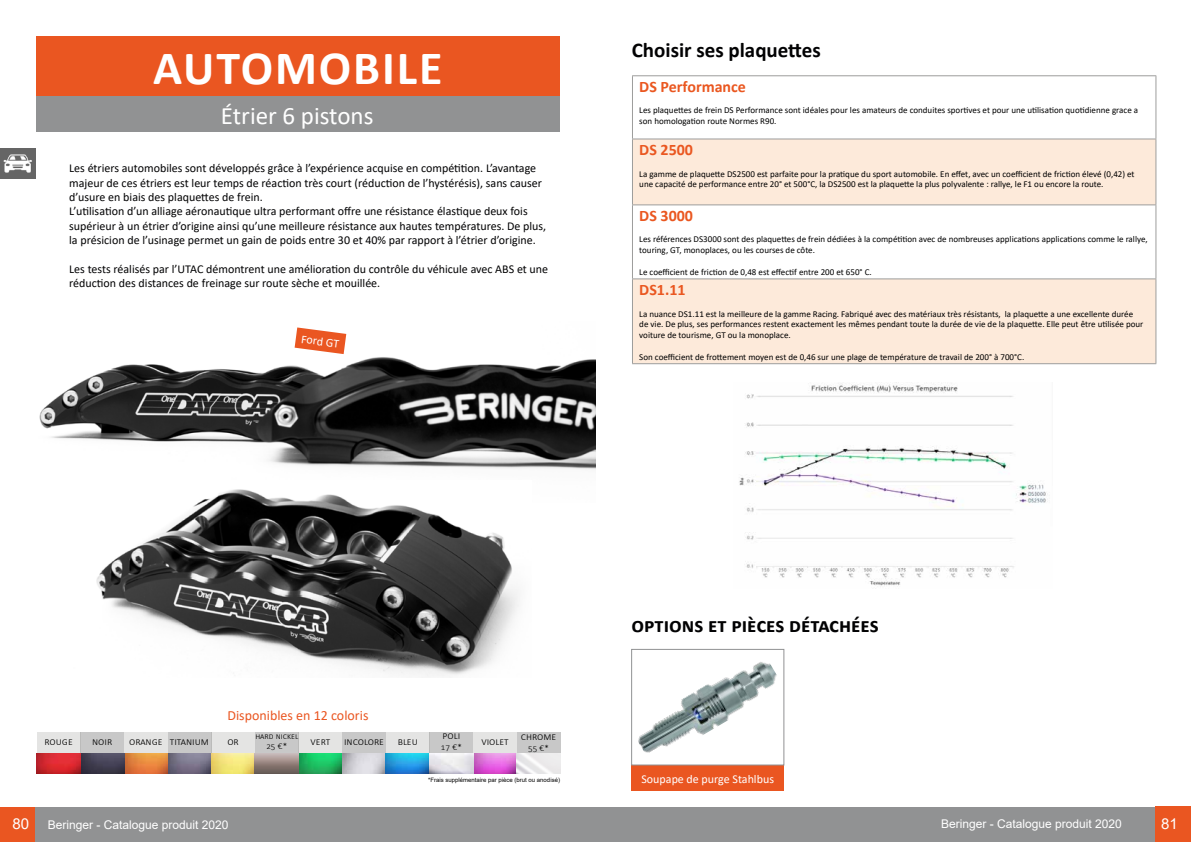
<style>
.page{position:relative;width:1191px;height:842px;background:#fff}
.page>*{position:absolute;margin:0;border:0;box-sizing:border-box;transform-origin:0 0}
.t1{font:700 48px "Calibri";letter-spacing:.04em;color:#fff}
.t2{font:25px "Calibri";color:#fff}
.t3{font:700 21px "Calibri";color:#020203}
.t4{font:700 16px "Calibri";color:#ea5720}
.t5{font:15px "Arial";color:#fff}
.t6{font:14px "Calibri";color:#ea5621}
.t7{font:12px/14.4px "Calibri";color:#020203}
.t8{font:12px "Arial";color:#fff}
.t9{font:12px "Calibri";color:#fff}
.t10{font:300 11px "Calibri";color:#000}
.t11{font:9px/10.8px "Calibri";color:#000}
.t12{font:300 9px/10.8px "Calibri";color:#000;text-align:center}
.t13{font:6px "Arial";color:#000}
.s1{font-size:15px}
</style>
<div class="page">
<div style="left:595px;top:807px;width:560px;height:35px;background:#919293"></div>
<div style="left:35px;top:807px;width:560px;height:35px;background:#919293"></div>
<div style="left:0;top:807px;width:35px;height:35px;background:#ea5621"></div>
<div style="left:1155px;top:806px;width:36px;height:36px;background:#ea5621"></div>
<div style="left:473px;top:732px;width:44px;height:21px;background:#e4e4e3"></div>
<div style="left:517px;top:732px;width:43px;height:21px;background:#c8c8c8"></div>
<div style="left:386px;top:732px;width:43px;height:21px;background:#e4e4e3"></div>
<div style="left:429px;top:732px;width:44px;height:21px;background:#c8c8c8"></div>
<div style="left:342px;top:732px;width:44px;height:21px;background:#c8c8c8"></div>
<div style="left:299px;top:732px;width:43px;height:21px;background:#e4e4e3"></div>
<div style="left:255px;top:732px;width:44px;height:21px;background:#c8c8c8"></div>
<div style="left:211px;top:732px;width:44px;height:21px;background:#e4e4e3"></div>
<div style="left:124px;top:732px;width:44px;height:21px;background:#e4e4e3"></div>
<div style="left:168px;top:732px;width:43px;height:21px;background:#c8c8c8"></div>
<div style="left:37px;top:732px;width:43px;height:21px;background:#e4e4e3"></div>
<div style="left:80px;top:732px;width:44px;height:21px;background:#c8c8c8"></div>
<img style="left:473px;top:753px;width:44px;height:20px">
<svg style="left:168px;top:753px;width:43px;height:20px"></svg>
<svg style="left:124px;top:753px;width:44px;height:20px"></svg>
<svg style="left:517px;top:753px;width:43px;height:20px"></svg>
<svg style="left:298px;top:753px;width:44px;height:20px"></svg>
<svg style="left:80px;top:753px;width:44px;height:20px"></svg>
<svg style="left:342px;top:753px;width:44px;height:20px"></svg>
<svg style="left:37px;top:753px;width:43px;height:20px"></svg>
<svg style="left:211px;top:753px;width:44px;height:20px"></svg>
<svg style="left:386px;top:753px;width:43px;height:20px"></svg>
<div style="left:255px;top:753px;width:43px;height:20px;background:linear-gradient(to bottom,#ccb7b5,#695b55)"></div>
<svg style="left:429px;top:753px;width:44px;height:20px"></svg>
<div style="left:0;top:149px;width:36px;height:30px;background:#656565"></div>
<img style="left:3px;top:154px;width:29px;height:19px">
<div style="left:36px;top:36px;width:523px;height:60px;background:#ea5621"></div>
<div style="left:36px;top:96px;width:523px;height:36px;background:#919293"></div>
<img style="left:39px;top:334px;width:556px;height:136px">
<svg style="left:295px;top:327px;width:51px;height:27px"></svg>
<img style="left:96px;top:489px;width:423px;height:188px">
<svg style="left:633px;top:140px;width:522px;height:223px;fill:#fdeada"></svg>
<hr style="left:632px;top:75px;width:524px;height:1px;background:#9d9d9c">
<hr style="left:632px;top:76px;width:1px;height:63px;background:#9d9d9c">
<hr style="left:1155px;top:76px;width:1px;height:63px;background:#9d9d9c">
<hr style="left:632px;top:139px;width:524px;height:1px;background:#9d9d9c">
<hr style="left:632px;top:139px;width:1px;height:65px;background:#9d9d9c">
<hr style="left:1155px;top:139px;width:1px;height:65px;background:#9d9d9c">
<hr style="left:632px;top:204px;width:524px;height:1px;background:#9d9d9c">
<hr style="left:632px;top:205px;width:1px;height:73px;background:#9d9d9c">
<hr style="left:1155px;top:205px;width:1px;height:73px;background:#9d9d9c">
<hr style="left:632px;top:278px;width:524px;height:1px;background:#9d9d9c">
<hr style="left:632px;top:279px;width:1px;height:84px;background:#9d9d9c">
<hr style="left:1155px;top:279px;width:1px;height:84px;background:#9d9d9c">
<hr style="left:632px;top:363px;width:524px;height:1px;background:#9d9d9c">
<img style="left:739px;top:382px;width:307px;height:204px">
<div style="left:631px;top:765px;width:153px;height:26px;background:#ea5621"></div>
<img style="left:638px;top:662px;width:139px;height:91px">
<div style="left:631px;top:649px;width:153px;height:116px;border:1px solid #919293"></div>
<h1 class="t1" style="left:153px;top:34px;width:291px">AUTOMOBILE</h1>
<h2 class="t2" style="left:221px;top:98px;width:154px">Étrier 6 pistons</h2>
<p class="t7" style="left:69px;top:161px;width:478px">Les étriers automobiles sont développés grâce à l’expérience acquise en compétition. L’avantage majeur de ces étriers est leur temps de réaction très court (réduction de l’hystérésis), sans causer d’usure en biais des plaquettes de frein.<br>L’utilisation d’un alliage aéronautique ultra performant offre une résistance élastique deux fois supérieur à un étrier d’origine ainsi qu’une meilleure résistance aux hautes températures. De plus, la présicion de l’usinage permet un gain de poids entre 30 et 40% par rapport à l’étrier d’origine.</p>
<h3 class="t7" style="left:69px;top:262px;width:480px">Les tests réalisés par l’UTAC démontrent une amélioration du contrôle du véhicule avec ABS et une réduction des distances de freinage sur route sèche et mouillée.</h3>
<h3 class="t9" style="left:302px;top:331px;width:40px;rotate:7deg">Ford GT</h3>
<h3 class="t3" style="left:632px;top:36px;width:190px">Choisir ses plaquettes</h3>
<h3 class="t4" style="left:639px;top:75px;width:108px">DS Performance</h3>
<p class="t11" style="left:639px;top:105px;width:500px">Les plaquettes de frein DS Performance sont idéales pour les amateurs de conduites sportives et pour une utilisation quotidienne grace a son homologation route Normes R90.</p>
<h3 class="t4" style="left:639px;top:138px;width:55px">DS 2500</h3>
<p class="t11" style="left:639px;top:168px;width:497px">La gamme de plaquette DS2500 est parfaite pour la pratique du sport automobile. En effet, avec un coefficient de friction élevé (0,42) et une capacité de performance entre 20° et 500°C, la DS2500 est la plaquette la plus polyvalente : rallye, le F1 ou encore la route.</p>
<h3 class="t4" style="left:639px;top:204px;width:55px">DS 3000</h3>
<p class="t11" style="left:639px;top:234px;width:510px">Les références DS3000 sont des plaquettes de frein dédiées à la compétition avec de nombreuses applications applications comme le rallye, touring, GT, monoplaces, ou les courses de côte.</p>
<p class="t11" style="left:639px;top:266px;width:234px">Le coefficient de friction de 0,48 est effectif entre 200 et 650° C.</p>
<h3 class="t4" style="left:639px;top:278px;width:48px">DS1.11</h3>
<p class="t11" style="left:639px;top:308px;width:505px">La nuance DS1.11 est la meilleure de la gamme Racing. Fabriqué avec des matériaux très résistants, la plaquette a une excellente durée de vie. De plus, ses performances restent exactement les mêmes pendant toute la durée de vie de la plaquette. Elle peut être utilisée pour voiture de tourisme, GT ou la monoplace.</p>
<p class="t11" style="left:639px;top:351px;width:386px">Son coefficient de frottement moyen est de 0,46 sur une plage de température de travail de 200° à 700°C.</p>
<h3 class="t6" style="left:227px;top:706px;width:142px">Disponibles en 12 coloris</h3>
<p class="t12" style="left:255px;top:730px;width:44px">hard nickel<br>25 €*</p>
<p class="t10" style="left:442px;top:729px;width:19px">poli</p>
<p class="t10" style="left:44px;top:734px;width:30px">rouge</p>
<p class="t10" style="left:92px;top:734px;width:22px">noir</p>
<p class="t10" style="left:129px;top:734px;width:81px">orange titanium</p>
<p class="t10" style="left:227px;top:734px;width:13px">or</p>
<p class="t10" style="left:310px;top:734px;width:21px">vert</p>
<p class="t10" style="left:398px;top:734px;width:22px">bleu</p>
<p class="t10" style="left:481px;top:734px;width:29px">violet</p>
<p class="t10" style="left:344px;top:734px;width:41px">incolore</p>
<p class="t12" style="left:441px;top:741px;width:22px">17 €*</p>
<p class="t10" style="left:521px;top:729px;width:37px">chrome</p>
<p class="t12" style="left:528px;top:742px;width:22px">55 €*</p>
<p class="t13" style="left:428px;top:775px;width:133px">*Frais supplémentaire par pièce (brut ou anodisé)</p>
<h3 class="t3" style="left:631px;top:610px;width:249px">options et pièces détachées</h3>
<h3 class="t9" style="left:641px;top:770px;width:134px">Soupape de purge Stahlbus</h3>
<h3 class="t8" style="left:13px;top:816px;width:217px"><span class="s1">80</span> Beringer - Catalogue produit 2020</h3>
<h3 class="t8" style="left:941px;top:816px;width:182px">Beringer - Catalogue produit 2020</h3>
<h3 class="t5" style="left:1161px;top:813px;width:18px">81</h3>
</div>
